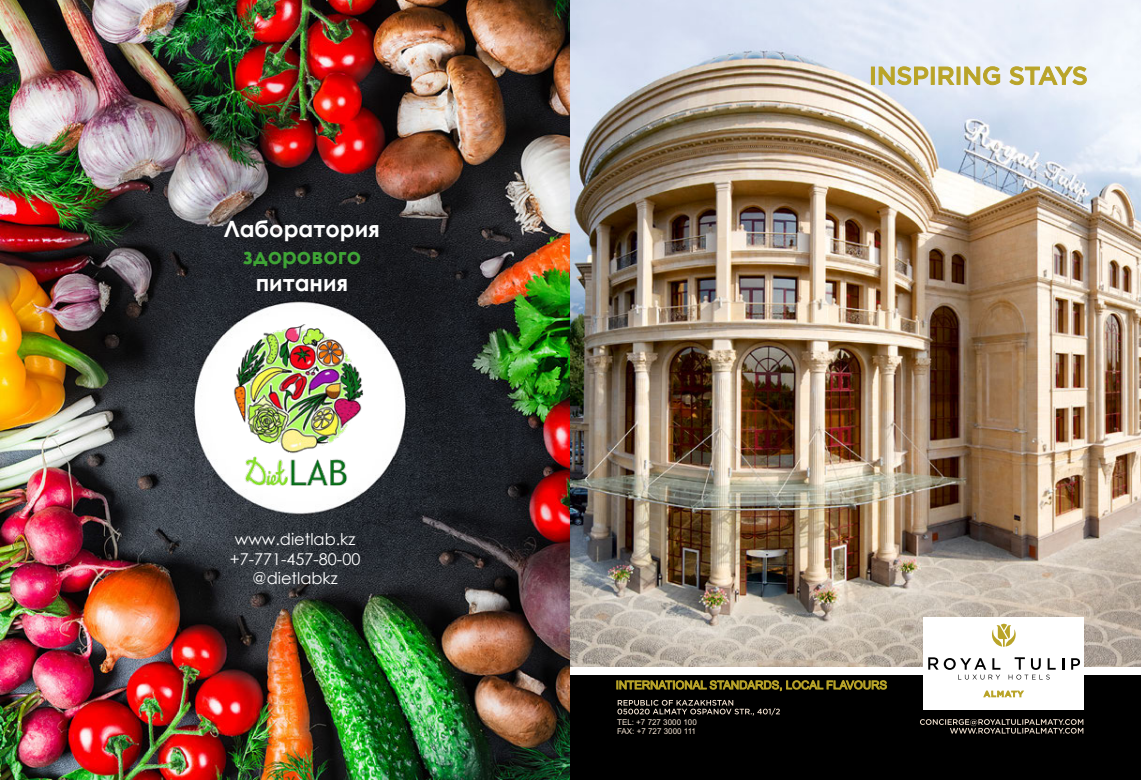
<style>
.page{position:relative;width:1141px;height:780px;background:#fff}
.page>*{position:absolute;margin:0;border:0;box-sizing:border-box;transform-origin:0 0}
.t1{font:700 22.5px "Century Gothic";color:#fff}
.t2{font:700 22.5px "Century Gothic";color:#3fa535}
.t3{font:16.25px/19.5px "Century Gothic";color:#fff;text-align:center}
.t4{font:8px/9px "Arial";color:#f4e3d1}
</style>
<div class="page">
<img style="left:0;top:0;width:570px;height:780px">
<img style="left:198px;top:321px;width:180px;height:172px">
<img style="left:570px;top:0;width:571px;height:667px">
<div style="left:570px;top:675px;width:571px;height:105px;background:#000"></div>
<div style="left:923px;top:616px;width:161px;height:93px;background:#fff"></div>
<svg style="left:984px;top:690px;width:40px;height:7px"></svg>
<svg style="left:1009px;top:657px;width:47px;height:22px"></svg>
<svg style="left:1062px;top:658px;width:2px;height:11px"></svg>
<svg style="left:1071px;top:658px;width:9px;height:11px"></svg>
<svg style="left:928px;top:657px;width:72px;height:22px"></svg>
<svg style="left:992px;top:623px;width:24px;height:23px"></svg>
<svg style="left:617px;top:680px;width:270px;height:11px;background:#564c12"></svg>
<svg style="left:617px;top:699px;width:163px;height:16px;background:#35312d"></svg>
<svg style="left:920px;top:719px;width:163px;height:14px;background:#3f3b36"></svg>
<svg style="left:871px;top:66px;width:216px;height:19px;background:#d0c891"></svg>
<h1 class="t1" style="left:224px;top:211px;width:157px">Лаборатория</h1>
<h1 class="t2" style="left:243px;top:238px;width:120px">здорового</h1>
<h1 class="t1" style="left:256px;top:265px;width:94px">питания</h1>
<p class="t3" style="left:230px;top:529px;width:132px">www.dietlab.kz +7-771-457-80-00 @dietlabkz</p>
<p class="t4" style="left:617px;top:717px;width:81px">TEL: +7 727 3000 100<br>FAX: +7 727 3000 111</p>
</div>
